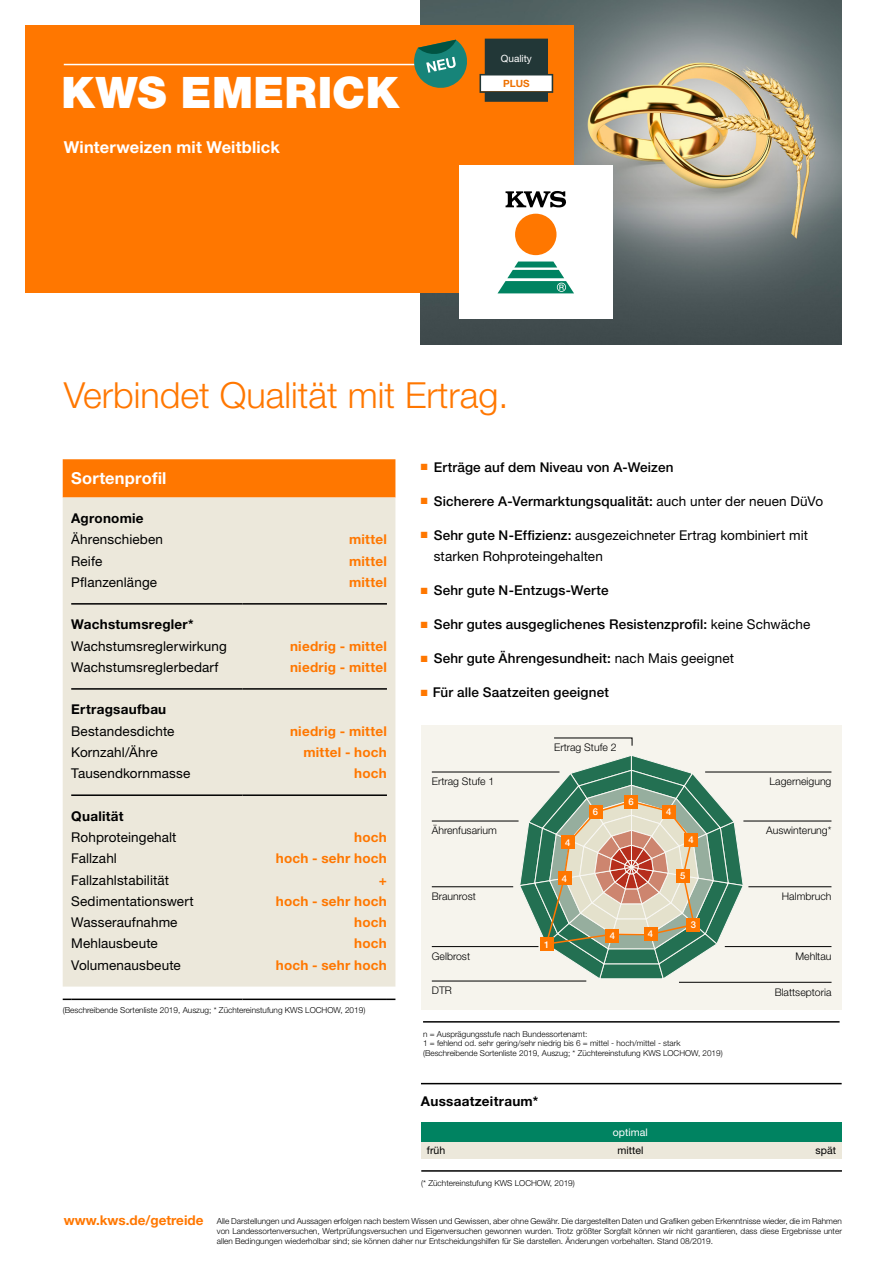
<style>
.page{position:relative;width:893px;height:1263px;background:#fff}
.page>*{position:absolute;margin:0;border:0;box-sizing:border-box;transform-origin:0 0}
.t1{font:900 43.5px "Helvetica Neue LT Std";letter-spacing:.01em;color:#fff}
.t2{font:300 36px "Helvetica Neue LT Std";color:#f70}
.t3{font:700 16.5px "Helvetica Neue LT Std";letter-spacing:.01em;color:#fff}
.t4{font:13.5px/21.3px "Helvetica Neue LT Std";letter-spacing:.01em;color:#000}
.t5{font:500 13.5px "Helvetica Neue LT Std";letter-spacing:.015em;color:#000}
.t6{font:700 13.5px/21.3px "Helvetica Neue LT Std";letter-spacing:.02em;color:#f70;text-align:right}
.t7{font:700 13.5px "Helvetica Neue LT Std";letter-spacing:.02em;color:#000}
.t8{font:300 10.5px "Helvetica Neue LT Std";color:#000}
.t9{font:10.5px "Helvetica Neue LT Std";color:#000}
.t10{font:10.5px "Helvetica Neue LT Std";color:#fff}
.t11{font:10.05px "Helvetica Neue LT Pro";color:#fff}
.t12{font:700 10.05px "Helvetica Neue LT Pro";color:#ee7100}
.t13{font:500 9.45px "Helvetica Neue LT Std";color:#fff}
.t14{font:300 8.25px/9.9px "Helvetica Neue LT Std";color:#000;text-align:justify}
.t15{font:300 8.1px/9.8px "Helvetica Neue LT Std";color:#000}
.s1{color:#f70}
.s2{font-weight:400}
.s3{font-weight:500}
.s4{font-weight:700;font-size:13.5px;color:#f70}
</style>
<div class="page">
<img style="left:421px;top:0;width:421px;height:344px">
<div style="left:63px;top:459px;width:332px;height:38px;background:#f70"></div>
<div style="left:63px;top:497px;width:332px;height:489px;background:#ece8db"></div>
<hr style="left:71px;top:603px;width:171px;height:2px;background:#000">
<hr style="left:242px;top:603px;width:145px;height:2px;background:#000">
<hr style="left:71px;top:688px;width:171px;height:2px;background:#000">
<hr style="left:242px;top:688px;width:145px;height:2px;background:#000">
<hr style="left:71px;top:794px;width:171px;height:2px;background:#000">
<hr style="left:242px;top:794px;width:145px;height:2px;background:#000">
<svg style="left:63px;top:998px;width:8px;height:2px"></svg>
<hr style="left:71px;top:998px;width:171px;height:2px;background:#000">
<hr style="left:242px;top:998px;width:145px;height:2px;background:#000">
<svg style="left:387px;top:998px;width:8px;height:2px"></svg>
<div style="left:26px;top:25px;width:548px;height:268px;background:#f70"></div>
<hr style="left:64px;top:64px;width:395px;height:1px;background:#fff">
<hr style="left:421px;top:1083px;width:421px;height:1px;background:#000">
<div style="left:421px;top:1142px;width:421px;height:17px;background:#ece8db"></div>
<div style="left:421px;top:1123px;width:421px;height:19px;background:#008361"></div>
<hr style="left:421px;top:1170px;width:421px;height:2px;background:#000">
<div style="left:459px;top:166px;width:153px;height:153px;background:#fff"></div>
<svg style="left:498px;top:261px;width:76px;height:32px"></svg>
<div style="left:515px;top:214px;width:41px;height:41px;background:#f70;border-radius:50%"></div>
<svg style="left:506px;top:191px;width:60px;height:16px"></svg>
<svg style="left:413px;top:40px;width:54px;height:48px"></svg>
<hr style="left:423px;top:1021px;width:417px;height:1px;background:#000">
<div style="left:421px;top:725px;width:421px;height:285px;background:#f6f4ed"></div>
<svg style="left:519px;top:756px;width:224px;height:223px"></svg>
<div style="left:625px;top:795px;width:13px;height:13px;background:#f70"></div>
<div style="left:589px;top:805px;width:13px;height:14px;background:#f70"></div>
<div style="left:561px;top:836px;width:13px;height:13px;background:#f70"></div>
<div style="left:558px;top:871px;width:13px;height:14px;background:#f70"></div>
<div style="left:540px;top:938px;width:13px;height:13px;background:#f70"></div>
<div style="left:687px;top:918px;width:13px;height:13px;background:#f70"></div>
<div style="left:676px;top:869px;width:13px;height:13px;background:#f70"></div>
<div style="left:685px;top:833px;width:13px;height:13px;background:#f70"></div>
<div style="left:662px;top:805px;width:13px;height:14px;background:#f70"></div>
<div style="left:606px;top:929px;width:13px;height:13px;background:#f70"></div>
<div style="left:644px;top:927px;width:13px;height:14px;background:#f70"></div>
<hr style="left:432px;top:772px;width:127px;height:1px;background:#000">
<hr style="left:705px;top:772px;width:126px;height:1px;background:#000">
<hr style="left:432px;top:821px;width:87px;height:1px;background:#000">
<hr style="left:743px;top:821px;width:88px;height:1px;background:#000">
<hr style="left:432px;top:886px;width:81px;height:1px;background:#000">
<hr style="left:748px;top:886px;width:83px;height:1px;background:#000">
<hr style="left:432px;top:946px;width:106px;height:1px;background:#000">
<hr style="left:725px;top:946px;width:106px;height:1px;background:#000">
<hr style="left:432px;top:981px;width:154px;height:1px;background:#000">
<hr style="left:679px;top:982px;width:152px;height:1px;background:#000">
<svg style="left:554px;top:737px;width:79px;height:9px"></svg>
<svg style="left:479px;top:39px;width:74px;height:63px;background:#6e6d5f"></svg>
<h1 class="t1" style="left:61px;top:67px;width:340px">KWS EMERICK</h1>
<h3 class="t3" style="left:64px;top:137px;width:218px">Winterweizen mit Weitblick</h3>
<p class="t11" style="left:501px;top:52px;width:33px">Quality</p>
<p class="t12" style="left:503px;top:77px;width:28px">PLUS</p>
<h2 class="t2" style="left:64px;top:373px;width:446px">Verbindet Qualität mit Ertrag.</h2>
<h3 class="t3" style="left:71px;top:468px;width:97px">Sortenprofil</h3>
<h3 class="t7" style="left:71px;top:510px;width:74px">Agronomie</h3>
<h3 class="t4" style="left:71px;top:529px;width:93px">Ährenschieben<br>Reife<br>Pflanzenlänge</h3>
<h3 class="t6" style="left:349px;top:528px;width:39px;text-align:justify">mittel mittel mittel</h3>
<h3 class="t7" style="left:71px;top:616px;width:124px">Wachstumsregler*</h3>
<h3 class="t4" style="left:71px;top:635px;width:157px">Wachstumsreglerwirkung<br>Wachstumsreglerbedarf</h3>
<h3 class="t6" style="left:290px;top:635px;width:98px;text-align:left">niedrig - mittel niedrig - mittel</h3>
<h3 class="t7" style="left:71px;top:701px;width:97px">Ertragsaufbau</h3>
<h3 class="t4" style="left:71px;top:720px;width:121px">Bestandesdichte<br>Kornzahl/Ähre<br>Tausendkornmasse</h3>
<h3 class="t6" style="left:290px;top:720px;width:98px">niedrig - mittel mittel - hoch hoch</h3>
<h3 class="t7" style="left:71px;top:807px;width:54px">Qualität</h3>
<h3 class="t4" style="left:71px;top:826px;width:124px">Rohproteingehalt<br>Fallzahl<br>Fallzahlstabilität<br>Sedimentationswert<br>Wasseraufnahme<br>Mehlausbeute<br>Volumenausbeute</h3>
<h3 class="t6" style="left:276px;top:826px;width:113px">hoch<br>hoch - sehr hoch +<br>hoch - sehr hoch hoch<br>hoch<br>hoch - sehr hoch</h3>
<p class="t14" style="left:63px;top:1005px;width:304px">(Beschreibende Sortenliste 2019, Auszug; * Züchtereinstufung KWS LOCHOW, 2019)</p>
<h3 class="t5" style="left:421px;top:459px;width:254px"><span class="s1">■</span> Erträge auf dem Niveau von A-Weizen</h3>
<h3 class="t5" style="left:421px;top:493px;width:404px"><span class="s1">■</span> Sicherere A-Vermarktungsqualität: <span class="s2">auch unter der neuen DüVo</span></h3>
<h3 class="t4" style="left:434px;top:524px;width:376px;text-indent:-13px"><span class="s1">■</span> <span class="s3">Sehr gute N-Effizienz:</span> ausgezeichneter Ertrag kombiniert mit starken Rohproteingehalten</h3>
<h3 class="t5" style="left:421px;top:582px;width:189px"><span class="s1">■</span> Sehr gute N-Entzugs-Werte</h3>
<h3 class="t5" style="left:421px;top:616px;width:391px"><span class="s1">■</span> Sehr gutes ausgeglichenes Resistenzprofil: <span class="s2">keine Schwäche</span></h3>
<h3 class="t5" style="left:421px;top:650px;width:315px"><span class="s1">■</span> Sehr gute Ährengesundheit: <span class="s2">nach Mais geeignet</span></h3>
<h3 class="t5" style="left:421px;top:684px;width:189px"><span class="s1">■</span> Für alle Saatzeiten geeignet</h3>
<p class="t8" style="left:554px;top:741px;width:64px">Ertrag Stufe 2</p>
<p class="t8" style="left:432px;top:775px;width:64px">Ertrag Stufe 1</p>
<p class="t8" style="left:770px;top:775px;width:63px">Lagerneigung</p>
<p class="t8" style="left:432px;top:824px;width:66px">Ährenfusarium</p>
<p class="t8" style="left:766px;top:824px;width:67px">Auswinterung*</p>
<p class="t13" style="left:629px;top:796px;width:7px">6</p>
<p class="t13" style="left:593px;top:806px;width:7px">6</p>
<p class="t13" style="left:666px;top:806px;width:7px">4</p>
<p class="t13" style="left:689px;top:834px;width:7px">4</p>
<p class="t13" style="left:565px;top:836px;width:7px">4</p>
<p class="t13" style="left:562px;top:872px;width:7px">4</p>
<p class="t13" style="left:680px;top:870px;width:7px">5</p>
<p class="t8" style="left:432px;top:890px;width:46px">Braunrost</p>
<p class="t8" style="left:782px;top:890px;width:51px">Halmbruch</p>
<p class="t13" style="left:544px;top:939px;width:7px">1</p>
<p class="t13" style="left:610px;top:930px;width:7px">4</p>
<p class="t13" style="left:648px;top:928px;width:7px">4</p>
<p class="t13" style="left:691px;top:919px;width:7px">3</p>
<p class="t8" style="left:432px;top:950px;width:40px">Gelbrost</p>
<p class="t8" style="left:795px;top:950px;width:37px">Mehltau</p>
<p class="t8" style="left:432px;top:984px;width:22px">DTR</p>
<p class="t8" style="left:775px;top:985px;width:58px">Blattseptoria</p>
<p class="t15" style="left:423px;top:1029px;width:301px">n = Ausprägungsstufe nach Bundessortenamt:<br>1 = fehlend od. sehr gering/sehr niedrig bis 6 = mittel - hoch/mittel - stark (Beschreibende Sortenliste 2019, Auszug; * Züchtereinstufung KWS LOCHOW, 2019)</p>
<h3 class="t7" style="left:421px;top:1092px;width:119px">Aussaatzeitraum*</h3>
<p class="t10" style="left:613px;top:1126px;width:36px">optimal</p>
<p class="t9" style="left:427px;top:1144px;width:20px">früh</p>
<p class="t9" style="left:617px;top:1144px;width:27px">mittel</p>
<p class="t9" style="left:815px;top:1144px;width:22px">spät</p>
<p class="t14" style="left:421px;top:1178px;width:155px">(* Züchtereinstufung KWS LOCHOW, 2019)</p>
<p class="t14" style="left:217px;top:1216px;width:627px;text-indent:-153px"><span class="s4">www.kws.de/getreide</span> Alle Darstellungen und Aussagen erfolgen nach bestem Wissen und Gewissen, aber ohne Gewähr. Die dargestellten Daten und Grafiken geben Erkenntnisse wieder, die im Rahmen von Landessortenversuchen, Wertprüfungsversuchen und Eigenversuchen gewonnen wurden. Trotz größter Sorgfalt können wir nicht garantieren, dass diese Ergebnisse unter allen Bedingungen wiederholbar sind; sie können daher nur Entscheidungshilfen für Sie darstellen. Änderungen vorbehalten. Stand 08/2019.</p>
</div>
